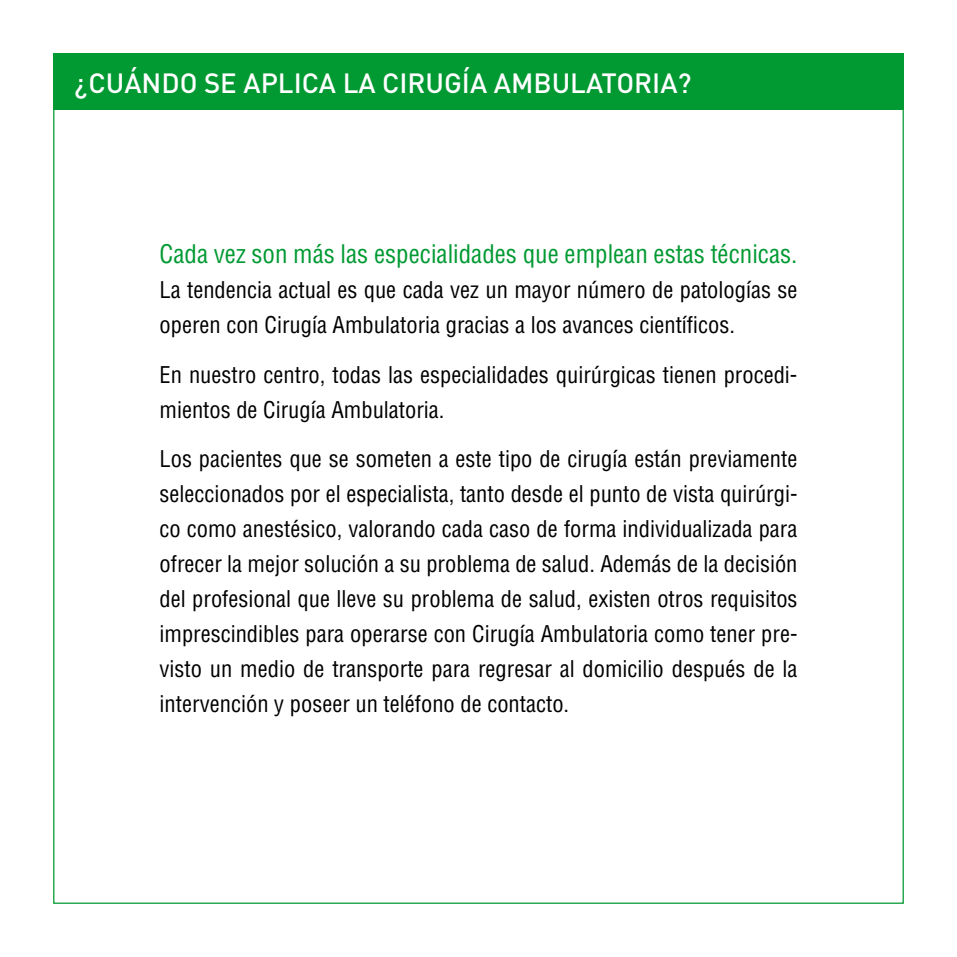
<style>
.page{position:relative;width:957px;height:957px;background:#fff}
.page>*{position:absolute;margin:0;border:0;box-sizing:border-box;transform-origin:0 0}
.t1{font:500 27.5px "DIN";color:#fff}
.t2{font:condensed 25px "Helvetica";color:#009932}
.t3{font:condensed 22.5px/35px "Helvetica";color:#000}
</style>
<div class="page">
<div style="left:53px;top:53px;width:851px;height:57px;background:#009932"></div>
<p class="t1" style="left:74px;top:65px;width:618px">¿CUÁNDO SE APLICA LA CIRUGÍA AMBULATORIA?</p>
<p class="t2" style="left:159px;top:239px;width:639px">Cada vez son más las especialidades que emplean estas técnicas.</p>
<p class="t3" style="left:159px;top:273px;width:639px">La tendencia actual es que cada vez un mayor número de patologías se operen con Cirugía Ambulatoria gracias a los avances científicos.</p>
<p class="t3" style="left:159px;top:357px;width:639px">En nuestro centro, todas las especialidades quirúrgicas tienen procedi&shy;mientos de Cirugía Ambulatoria.</p>
<p class="t3" style="left:159px;top:441px;width:639px;text-align:justify">Los pacientes que se someten a este tipo de cirugía están previamente seleccionados por el especialista, tanto desde el punto de vista quirúrgi&shy;co como anestésico, valorando cada caso de forma individualizada para ofrecer la mejor solución a su problema de salud. Además de la decisión del profesional que lleve su problema de salud, existen otros requisitos imprescindibles para operarse con Cirugía Ambulatoria como tener pre&shy;visto un medio de transporte para regresar al domicilio después de la intervención y poseer un teléfono de contacto.</p>
</div>
